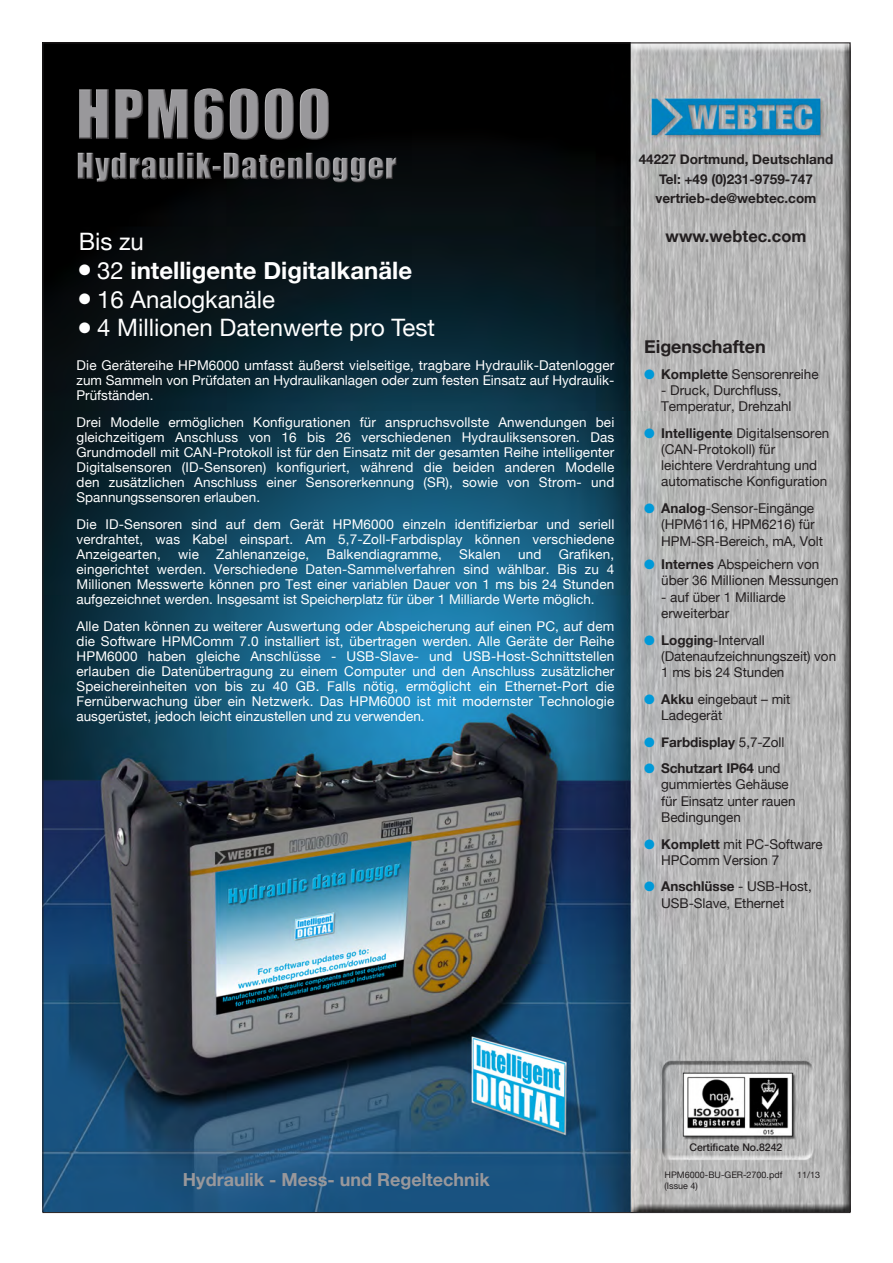
<style>
.page{position:relative;width:893px;height:1263px;background:#fff}
.page>*{position:absolute;margin:0;border:0;box-sizing:border-box;transform-origin:0 0}
.t1{font:63px "Impact";letter-spacing:.02em;color:#99989b}
.t2{font:33px "Impact";letter-spacing:.02em;color:#99989b}
.t3{font:24px "Helvetica Neue";color:#fff}
.t4{font:700 24px "Helvetica Neue";color:#fff}
.t5{font:700 18px "Helvetica Neue";color:#99989b}
.t6{font:700 18px "Helvetica Neue";letter-spacing:-.005em;color:#231f20}
.t7{font:700 16.5px "Helvetica Neue";color:#231f20}
.t8{font:13.5px/15px "Helvetica Neue";color:#fff;text-align:justify}
.t9{font:13.5px/16.2px "Helvetica Neue";color:#231f20}
.t10{font:700 13.5px "Helvetica Neue";color:#231f20}
.t11{font:500 10.5px "Helvetica Neue";color:#231f20}
.t12{font:9px "Helvetica Neue";color:#231f20}
.s1{font-weight:400}
.s2{color:#0099d8}
.s3{font-weight:700}
</style>
<div class="page">
<img style="left:45px;top:45px;width:803px;height:1166px">
<div style="left:76px;top:86px;width:322px;height:97px;background:#000"></div>
<div style="left:76px;top:88px;width:323px;height:96px;background:#231f20;opacity:.75"></div>
<h1 class="t1" style="left:77px;top:66px;width:256px">HPM6000</h1>
<h2 class="t2" style="left:77px;top:140px;width:322px">Hydraulik-Datenlogger</h2>
<p class="t3" style="left:79px;top:224px;width:67px">Bis zu</p>
<p class="t4" style="left:79px;top:251px;width:335px">● <span class="s1">32</span> intelligente Digitalkanäle</p>
<p class="t3" style="left:79px;top:282px;width:198px">● 16 Analogkanäle</p>
<p class="t3" style="left:79px;top:310px;width:358px">● 4 Millionen Datenwerte pro Test</p>
<p class="t8" style="left:77px;top:358px;width:539px">Die Gerätereihe HPM6000 umfasst äußerst vielseitige, tragbare Hydraulik-Datenlogger zum Sammeln von Prüfdaten an Hydraulikanlagen oder zum festen Einsatz auf Hydraulik-Prüfständen.</p>
<p class="t8" style="left:77px;top:415px;width:539px">Drei Modelle ermöglichen Konfigurationen für anspruchsvollste Anwendungen bei gleichzeitigem Anschluss von 16 bis 26 verschiedenen Hydrauliksensoren. Das Grundmodell mit CAN-Protokoll ist für den Einsatz mit der gesamten Reihe intelligenter Digitalsensoren (ID-Sensoren) konfiguriert, während die beiden anderen Modelle den zusätzlichen Anschluss einer Sensorerkennung (SR), sowie von Strom- und Spannungssensoren erlauben.</p>
<p class="t8" style="left:77px;top:517px;width:539px">Die ID-Sensoren sind auf dem Gerät HPM6000 einzeln identifizierbar und seriell verdrahtet, was Kabel einspart. Am 5,7-Zoll-Farbdisplay können verschiedene Anzeigearten,</p>
<p class="t8" style="left:77px;top:547px;width:539px;text-indent:482px">Grafiken, eingerichtet werden. Verschiedene Daten-Sammelverfahren sind wählbar. Bis zu 4<br>Millionen Messwerte können pro Test einer variablen Dauer von 1 ms bis 24 Stunden aufgezeichnet werden. Insgesamt ist Speicherplatz für über 1 Milliarde Werte möglich.</p>
<p class="t8" style="left:77px;top:619px;width:539px">Alle Daten können zu weiterer Auswertung oder Abspeicherung auf einen PC, auf dem die Software HPMComm 7.0 installiert ist, übertragen werden. Alle Geräte der Reihe HPM6000 haben gleiche Anschlüsse - USB-Slave- und USB-Host-Schnittstellen erlauben die Datenübertragung zu einem Computer und den Anschluss zusätzlicher Speichereinheiten von bis zu 40 GB. Falls nötig, ermöglicht ein Ethernet-Port die Fernüberwachung über ein Netzwerk. Das HPM6000 ist mit modernster Technologie ausgerüstet, jedoch leicht einzustellen und zu verwenden.</p>
<p class="t8" style="left:178px;top:547px;width:22px">wie</p>
<p class="t8" style="left:216px;top:547px;width:94px">Zahlenanzeige,</p>
<p class="t8" style="left:327px;top:547px;width:117px">Balkendiagramme,</p>
<p class="t8" style="left:459px;top:547px;width:43px">Skalen</p>
<p class="t8" style="left:518px;top:547px;width:25px">und</p>
<p class="t10" style="left:639px;top:149px;width:196px">44227 Dortmund, Deutschland</p>
<p class="t10" style="left:659px;top:168px;width:155px">Tel: +49 (0)231-9759-747</p>
<p class="t10" style="left:655px;top:188px;width:163px">vertrieb-de@webtec.com</p>
<p class="t7" style="left:666px;top:223px;width:142px">www.webtec.com</p>
<p class="t6" style="left:644px;top:333px;width:123px">Eigenschaften</p>
<p class="t9" style="left:644px;top:367px;width:176px"><span class="s2">●</span> <span class="s3">Komplette</span> Sensorenreihe</p>
<p class="t9" style="left:661px;top:383px;width:132px">- Druck, Durchfluss,<br>Temperatur, Drehzahl</p>
<p class="t9" style="left:661px;top:426px;width:170px;text-indent:-17px"><span class="s2">●</span> <span class="s3">Intelligente</span> Digitalsensoren (CAN-Protokoll) für leichtere Verdrahtung und automatische Konfiguration</p>
<p class="t9" style="left:661px;top:501px;width:163px;text-indent:-17px"><span class="s2">●</span> <span class="s3">Analog</span>-Sensor-Eingänge (HPM6116, HPM6216) für<br>HPM-SR-Bereich, mA, Volt</p>
<p class="t9" style="left:661px;top:557px;width:179px;text-indent:-17px"><span class="s2">●</span> <span class="s3">Internes</span> Abspeichern von über 36 Millionen Messungen</p>
<p class="t9" style="left:661px;top:589px;width:126px">- auf über 1 Milliarde erweiterbar</p>
<p class="t9" style="left:661px;top:632px;width:176px;text-indent:-17px"><span class="s2">●</span> <span class="s3">Logging</span>-Intervall (Datenaufzeichnungszeit) von<br>1 ms bis 24 Stunden</p>
<p class="t9" style="left:661px;top:691px;width:131px;text-indent:-17px"><span class="s2">●</span> <span class="s3">Akku</span> eingebaut – mit<br>Ladegerät</p>
<p class="t10" style="left:644px;top:731px;width:142px"><span class="s2">●</span> Farbdisplay <span class="s1">5,7-Zoll</span></p>
<p class="t9" style="left:661px;top:761px;width:136px;text-indent:-17px"><span class="s2">●</span> <span class="s3">Schutzart IP64</span> und gummiertes Gehäuse für Einsatz unter rauen<br>Bedingungen</p>
<p class="t9" style="left:661px;top:836px;width:163px;text-indent:-17px"><span class="s2">●</span> <span class="s3">Komplett</span> mit PC-Software<br>HPComm Version 7</p>
<p class="t9" style="left:661px;top:879px;width:152px;text-indent:-17px"><span class="s2">●</span> <span class="s3">Anschlüsse</span> - USB-Host,<br>USB-Slave, Ethernet</p>
<p class="t5" style="left:183px;top:1166px;width:308px">Hydraulik - Mess- und Regeltechnik</p>
<p class="t11" style="left:689px;top:1139px;width:94px">Certificate No.8242</p>
<p class="t12" style="left:665px;top:1169px;width:119px">HPM6000-BU-GER-2700.pdf</p>
<p class="t12" style="left:797px;top:1169px;width:25px">11/13</p>
<p class="t12" style="left:665px;top:1179px;width:35px">(Issue 4)</p>
</div>
